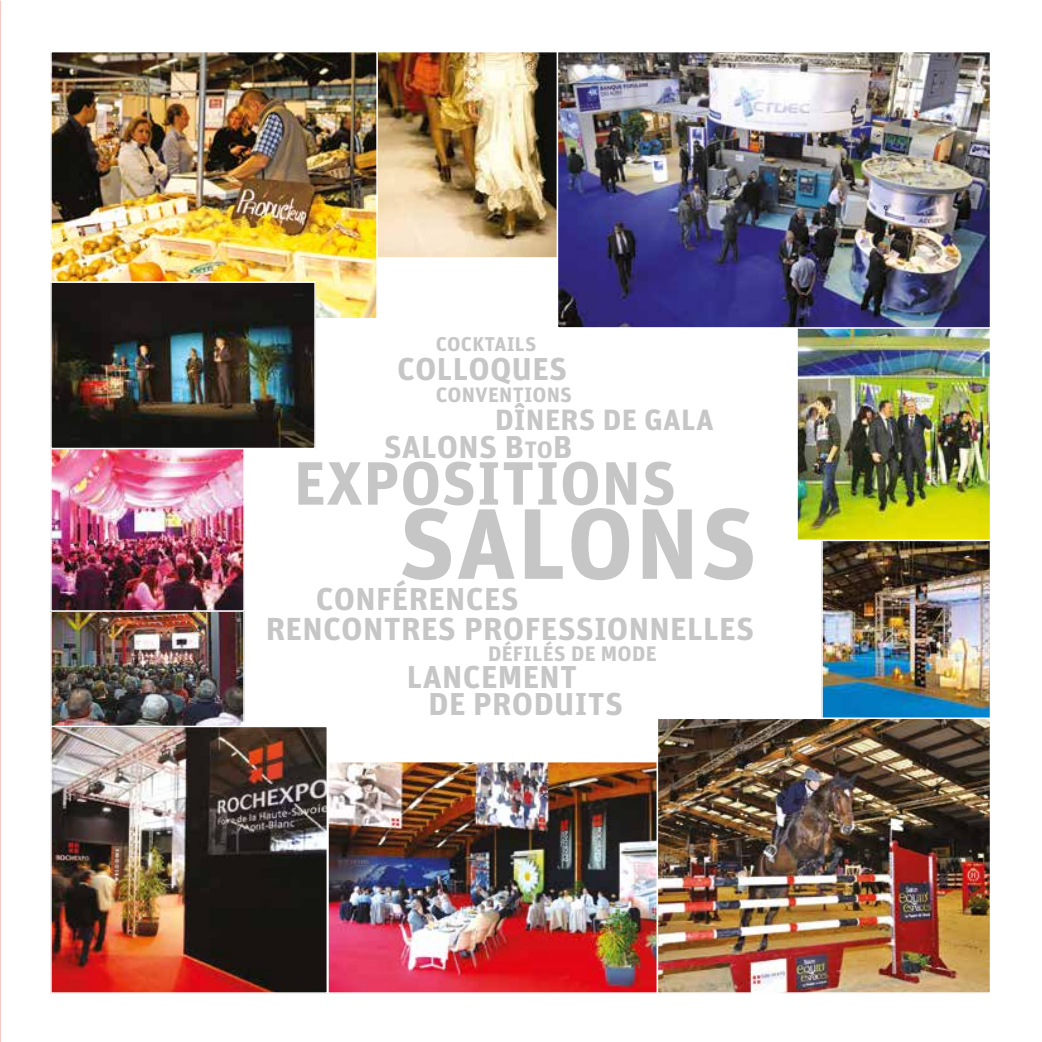
<style>
.page{position:relative;width:1042px;height:1042px;background:#fff}
.page>*{position:absolute;margin:0;border:0;box-sizing:border-box;transform-origin:0 0}
.t1{font:700 99.92px "Unit OT";letter-spacing:.01em;color:#c6c6c6;scale:1.05 1}
.t2{font:700 60.9px "Unit OT";letter-spacing:.01em;color:#c6c6c6;scale:1.05 1}
.t3{font:700 31.85px "Unit OT";letter-spacing:.01em;color:#c6c6c6;scale:1.05 1}
.t4{font:700 31.5px/26.2px "Unit OT";letter-spacing:.01em;color:#c6c6c6;scale:1.05 1}
.t5{font:700 29.22px "Unit OT";letter-spacing:.01em;color:#c6c6c6;scale:1.05 1}
.t6{font:700 21px "Unit OT";letter-spacing:.01em;color:#c6c6c6;scale:1.05 1}
.t7{font:700 20.82px "Unit OT";letter-spacing:.01em;color:#c6c6c6;scale:1.05 1}
.t8{font:700 19.95px "Unit OT";letter-spacing:.01em;color:#c6c6c6;scale:1.05 1}
.s1{font-size:23.62px}
</style>
<div class="page">
<img style="left:53px;top:612px;width:189px;height:113px">
<div style="left:50px;top:594px;width:195px;height:147px;border:2px solid #fff"></div>
<img style="left:330px;top:764px;width:326px;height:227px">
<div style="left:327px;top:761px;width:361px;height:233px;border:2px solid #fff"></div>
<img style="left:378px;top:54px;width:178px;height:202px">
<div style="left:343px;top:51px;width:232px;height:208px;border:2px solid #fff"></div>
<img style="left:53px;top:449px;width:189px;height:160px">
<div style="left:50px;top:413px;width:195px;height:199px;border:2px solid #fff"></div>
<img style="left:53px;top:54px;width:322px;height:262px">
<div style="left:50px;top:51px;width:328px;height:268px;border:2px solid #fff"></div>
<img style="left:824px;top:541px;width:164px;height:176px">
<div style="left:821px;top:533px;width:170px;height:208px;border:2px solid #fff"></div>
<img style="left:799px;top:329px;width:189px;height:209px">
<div style="left:796px;top:326px;width:195px;height:215px;border:2px solid #fff"></div>
<img style="left:559px;top:54px;width:429px;height:272px">
<div style="left:556px;top:51px;width:435px;height:278px;border:2px solid #fff"></div>
<img style="left:659px;top:720px;width:329px;height:271px">
<div style="left:656px;top:717px;width:335px;height:277px;border:2px solid #fff"></div>
<img style="left:53px;top:728px;width:272px;height:263px">
<div style="left:50px;top:725px;width:278px;height:269px;border:2px solid #fff"></div>
<img style="left:53px;top:284px;width:260px;height:162px">
<div style="left:50px;top:281px;width:266px;height:168px;border:2px solid #fff"></div>
<p class="t8" style="left:436px;top:331px;width:97px">COCKTAILS</p>
<p class="t4" style="left:397px;top:355px;width:163px">COLLOQUES</p>
<p class="t7" style="left:436px;top:381px;width:131px">CONVENTIONS</p>
<p class="t5" style="left:495px;top:401px;width:210px">DÎNERS DE GALA</p>
<p class="t4" style="left:384px;top:433px;width:181px">SALONS B<span class="s1">TO</span>B</p>
<h2 class="t2" style="left:294px;top:444px;width:366px">EXPOSITIONS</h2>
<h1 class="t1" style="left:398px;top:479px;width:343px">SALONS</h1>
<p class="t4" style="left:316px;top:585px;width:195px">CONFÉRENCES</p>
<p class="t3" style="left:266px;top:608px;width:467px">RENCONTRES PROFESSIONNELLES</p>
<p class="t6" style="left:488px;top:640px;width:162px">DÉFILÉS DE MODE</p>
<p class="t4" style="left:428px;top:664px;width:187px;text-indent:-22px">LANCEMENT<br>DE PRODUITS</p>
</div>
